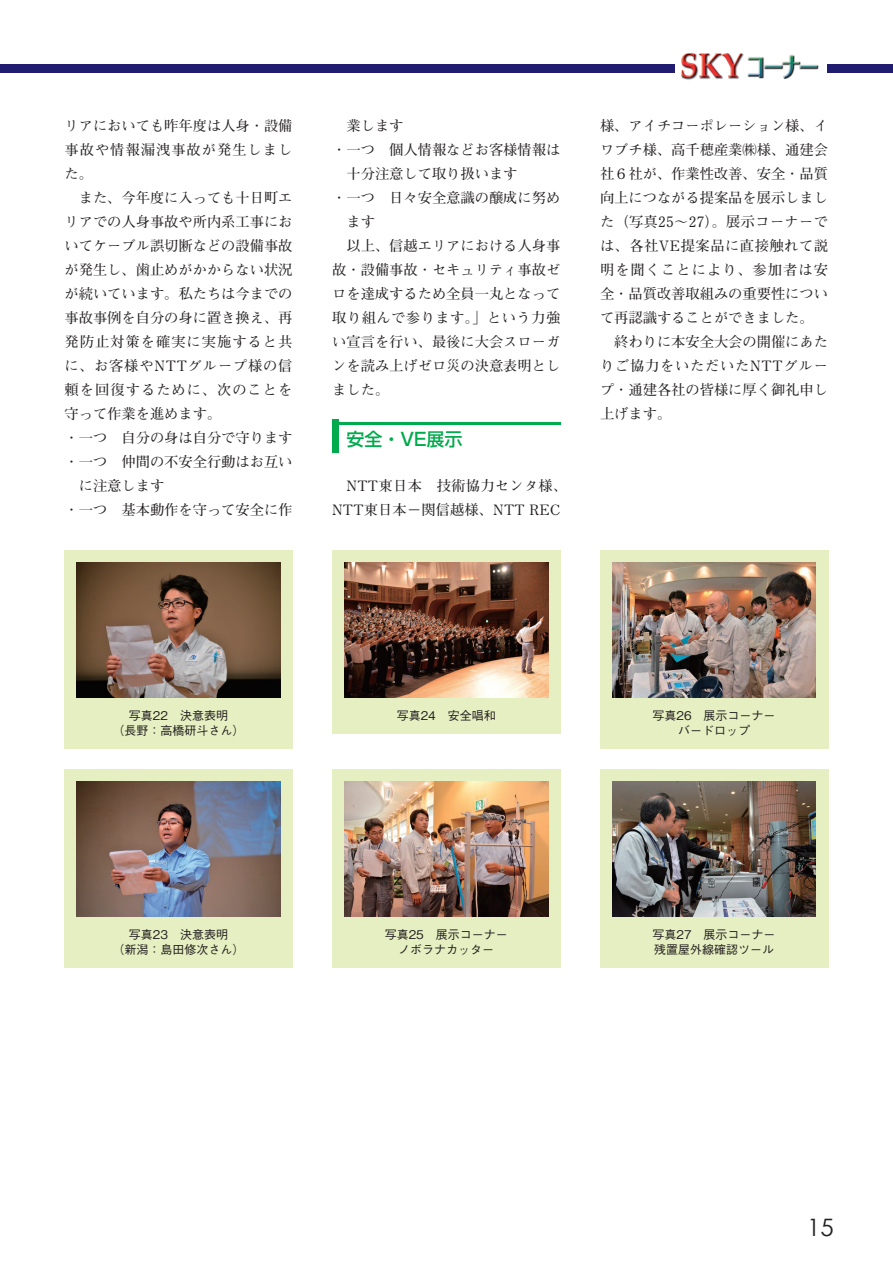
<style>
.page{position:relative;width:893px;height:1263px;background:#fff}
.page>*{position:absolute;margin:0;border:0;box-sizing:border-box;transform-origin:0 0}
.t1{font:24px "Century Gothic";color:#231f20}
.t2{font:500 18px "Shin Go Pr 5";color:#00ab4d}
.t3{font:700 14.25px/24px "Futo Min A101 Pr 5";color:#231f20;text-align:justify}
.t4{font:700 14.25px "Futo Min A101 Pr 5";letter-spacing:.055em;color:#231f20}
.t5{font:700 14.25px "Futo Min A101 Pr 5";letter-spacing:.035em;color:#231f20}
.t6{font:700 14.25px "Futo Min A101 Pr 5";letter-spacing:.075em;color:#231f20}
.t7{font:700 14.25px "Futo Min A101 Pr 5";letter-spacing:.025em;color:#231f20}
.t8{font:700 14.25px "Futo Min A101 Pr 5";letter-spacing:.07em;color:#231f20}
.t9{font:500 12px/15px "Gothic BBB Pr 5";color:#231f20;text-align:center}
</style>
<div class="page">
<div style="left:0;top:64px;width:893px;height:8px;background:#201c70"></div>
<img style="left:675px;top:53px;width:151px;height:27px">
<img style="left:681px;top:53px;width:61px;height:24px">
<img style="left:748px;top:56px;width:69px;height:22px">
<div style="left:64px;top:550px;width:228px;height:198px;background:#e6efc1"></div>
<img style="left:76px;top:563px;width:204px;height:135px">
<div style="left:64px;top:770px;width:228px;height:198px;background:#e6efc1"></div>
<img style="left:77px;top:782px;width:203px;height:135px">
<div style="left:332px;top:550px;width:228px;height:184px;background:#e6efc1"></div>
<img style="left:344px;top:563px;width:204px;height:135px">
<div style="left:332px;top:770px;width:228px;height:198px;background:#e6efc1"></div>
<img style="left:344px;top:782px;width:204px;height:135px">
<div style="left:600px;top:550px;width:228px;height:198px;background:#e6efc1"></div>
<img style="left:612px;top:563px;width:204px;height:135px">
<div style="left:600px;top:770px;width:228px;height:198px;background:#e6efc1"></div>
<img style="left:612px;top:782px;width:204px;height:135px">
<div style="left:332px;top:420px;width:6px;height:33px;background:#00ab4d"></div>
<hr style="left:332px;top:423px;width:228px;height:2px;background:#00ab4d">
<p class="t3" style="left:64px;top:112px;width:229px">リアにおいても昨年度は人身・設備事故や情報漏洩事故が発生しました。</p>
<p class="t3" style="left:79px;top:184px;width:215px">また、今年度に入っても十日町エ</p>
<p class="t3" style="left:64px;top:208px;width:229px">リアでの人身事故や所内系工事にお</p>
<p class="t3" style="left:64px;top:232px;width:229px">いてケーブル誤切断などの設備事故</p>
<p class="t3" style="left:64px;top:256px;width:229px">が発生し、歯止めがかからない状況</p>
<p class="t3" style="left:64px;top:280px;width:229px">が続いています。私たちは今までの</p>
<p class="t3" style="left:64px;top:304px;width:229px">事故事例を自分の身に置き換え、再</p>
<p class="t8" style="left:64px;top:331px;width:229px">発防止対策を確実に実施すると共</p>
<p class="t4" style="left:64px;top:355px;width:229px">に、お客様やNTTグループ様の信</p>
<p class="t6" style="left:64px;top:379px;width:229px">頼を回復するために、次のことを</p>
<p class="t3" style="left:64px;top:400px;width:158px">守って作業を進めます。</p>
<p class="t3" style="left:64px;top:424px;width:229px">・一つ　自分の身は自分で守ります</p>
<p class="t3" style="left:64px;top:448px;width:229px">・一つ　仲間の不安全行動はお互い</p>
<p class="t3" style="left:79px;top:472px;width:87px">に注意します</p>
<p class="t3" style="left:64px;top:496px;width:229px">・一つ　基本動作を守って安全に作</p>
<p class="t3" style="left:346px;top:112px;width:58px">業します</p>
<p class="t3" style="left:332px;top:136px;width:229px">・一つ　個人情報などお客様情報は</p>
<p class="t3" style="left:346px;top:160px;width:172px">十分注意して取り扱います</p>
<p class="t3" style="left:332px;top:184px;width:229px">・一つ　日々安全意識の醸成に努め</p>
<p class="t3" style="left:346px;top:208px;width:30px">ます</p>
<p class="t3" style="left:346px;top:232px;width:215px">以上、信越エリアにおける人身事</p>
<p class="t3" style="left:332px;top:256px;width:229px">故・設備事故・セキュリティ事故ゼ</p>
<p class="t3" style="left:332px;top:280px;width:229px">ロを達成するため全員一丸となって</p>
<p class="t5" style="left:332px;top:307px;width:229px">取り組んで参ります。」という力強</p>
<p class="t3" style="left:332px;top:328px;width:229px">い宣言を行い、最後に大会スローガ</p>
<p class="t3" style="left:332px;top:352px;width:229px">ンを読み上げゼロ災の決意表明とし</p>
<p class="t3" style="left:332px;top:376px;width:58px">ました。</p>
<p class="t2" style="left:346px;top:425px;width:117px">安全・VE展示</p>
<p class="t3" style="left:332px;top:472px;width:237px;text-indent:14px">NTT東日本　技術協力センタ様、<br>NTT東日本－関信越様、NTT REC</p>
<p class="t3" style="left:600px;top:112px;width:229px">様、アイチコーポレーション様、イ</p>
<p class="t3" style="left:600px;top:136px;width:229px">ワブチ様、高千穂産業㈱様、通建会</p>
<p class="t3" style="left:600px;top:160px;width:229px">社６社が、作業性改善、安全・品質</p>
<p class="t3" style="left:600px;top:184px;width:229px">向上につながる提案品を展示しまし</p>
<p class="t7" style="left:600px;top:211px;width:229px">た（写真25～27）。展示コーナーで</p>
<p class="t5" style="left:600px;top:235px;width:229px">は、各社VE提案品に直接触れて説</p>
<p class="t6" style="left:600px;top:259px;width:229px">明を聞くことにより、参加者は安</p>
<p class="t3" style="left:600px;top:280px;width:229px">全・品質改善取組みの重要性につい</p>
<p class="t3" style="left:600px;top:304px;width:215px">て再認識することができました。</p>
<p class="t3" style="left:614px;top:328px;width:215px">終わりに本安全大会の開催にあた</p>
<p class="t4" style="left:600px;top:355px;width:229px">りご協力をいただいたNTTグルー</p>
<p class="t3" style="left:600px;top:376px;width:229px">プ・通建各社の皆様に厚く御礼申し</p>
<p class="t3" style="left:600px;top:400px;width:73px">上げます。</p>
<p class="t9" style="left:113px;top:707px;width:133px">写真22　決意表明<br>（長野：高橋研斗さん）</p>
<p class="t9" style="left:113px;top:926px;width:133px">写真23　決意表明<br>（新潟：島田修次さん）</p>
<p class="t9" style="left:397px;top:707px;width:101px">写真24　安全唱和</p>
<p class="t9" style="left:385px;top:926px;width:125px">写真25　展示コーナーノボラナカッター</p>
<p class="t9" style="left:652px;top:707px;width:125px">写真26　展示コーナーバードロップ</p>
<p class="t9" style="left:652px;top:926px;width:125px;text-align:left">写真27　展示コーナー残置屋外線確認ツール</p>
<h1 class="t1" style="left:807px;top:1210px;width:28px">15</h1>
</div>
